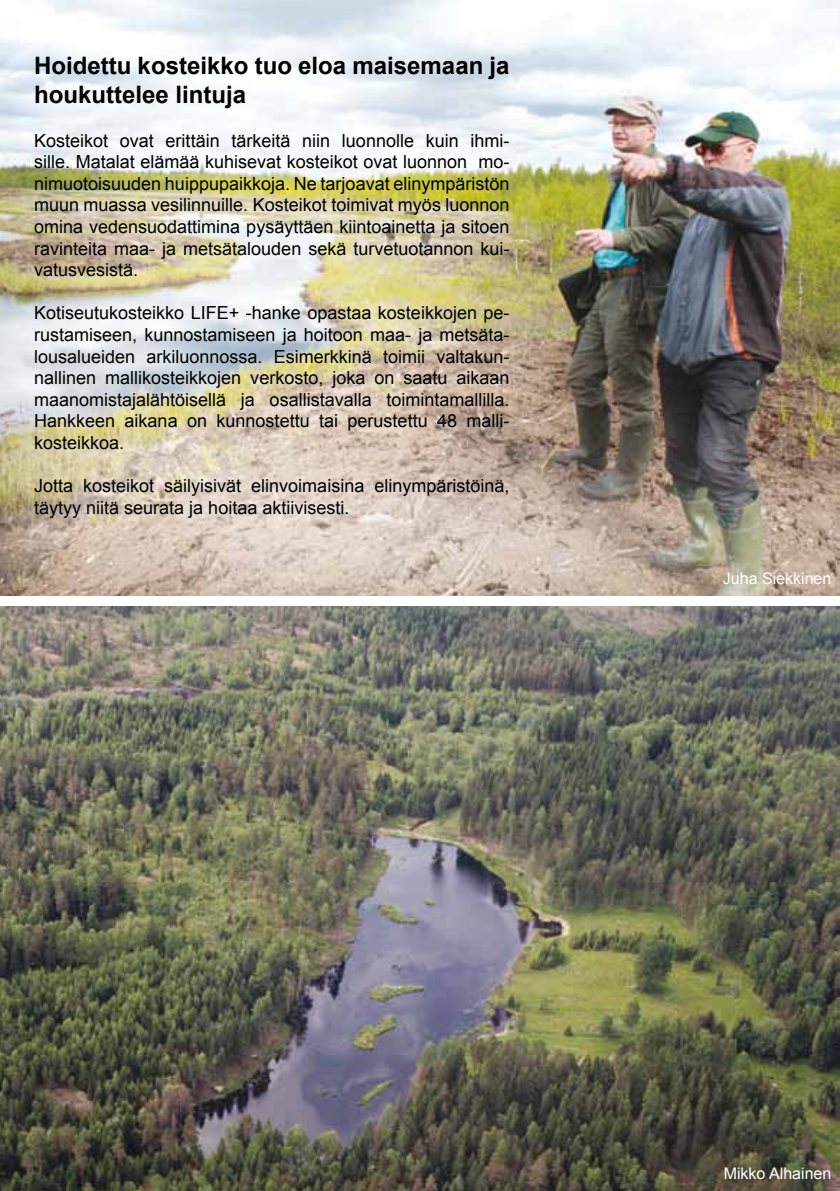
<style>
.page{position:relative;width:840px;height:1191px;background:#fff}
.page>*{position:absolute;margin:0;border:0;box-sizing:border-box;transform-origin:0 0}
.t1{font:700 24px/28.8px "Arial";color:#000}
.t2{font:18px/21.6px "Arial";color:#000;text-align:justify}
.t3{font:16px "Arial";color:#fff}
</style>
<div class="page">
<img style="left:0;top:0;width:839px;height:595px">
<img style="left:0;top:606px;width:839px;height:585px">
<h1 class="t1" style="left:34px;top:52px;width:477px">Hoidettu kosteikko tuo eloa maisemaan ja houkuttelee lintuja</h1>
<p class="t2" style="left:34px;top:130px;width:477px">Kosteikot ovat erittäin tärkeitä niin luonnolle kuin ihmi&shy;sille. Matalat elämää kuhisevat kosteikot ovat luonnon mo&shy;nimuotoisuuden huippupaikkoja. Ne tarjoavat elinympäristön muun muassa vesilinnuille. Kosteikot toimivat myös luonnon omina vedensuodattimina pysäyttäen kiintoainetta ja sitoen ravinteita maa- ja metsätalouden sekä turvetuotannon kui&shy;vatusvesistä.</p>
<p class="t2" style="left:34px;top:302px;width:477px">Kotiseutukosteikko LIFE+ -hanke opastaa kosteikkojen pe&shy;rustamiseen, kunnostamiseen ja hoitoon maa- ja metsäta&shy;lousalueiden arkiluonnossa. Esimerkkinä toimii valtakun&shy;nallinen mallikosteikkojen verkosto, joka on saatu aikaan maanomistajalähtöisellä ja osallistavalla toimintamallilla.<br>Hankkeen aikana on kunnostettu tai perustettu 48 malli&shy;kosteikkoa.</p>
<p class="t2" style="left:34px;top:475px;width:476px">Jotta kosteikot säilyisivät elinvoimaisina elinympäristöinä, täytyy niitä seurata ja hoitaa aktiivisesti.</p>
<p class="t3" style="left:722px;top:568px;width:110px">Juha Siekkinen</p>
<p class="t3" style="left:723px;top:1162px;width:109px">Mikko Alhainen</p>
</div>
